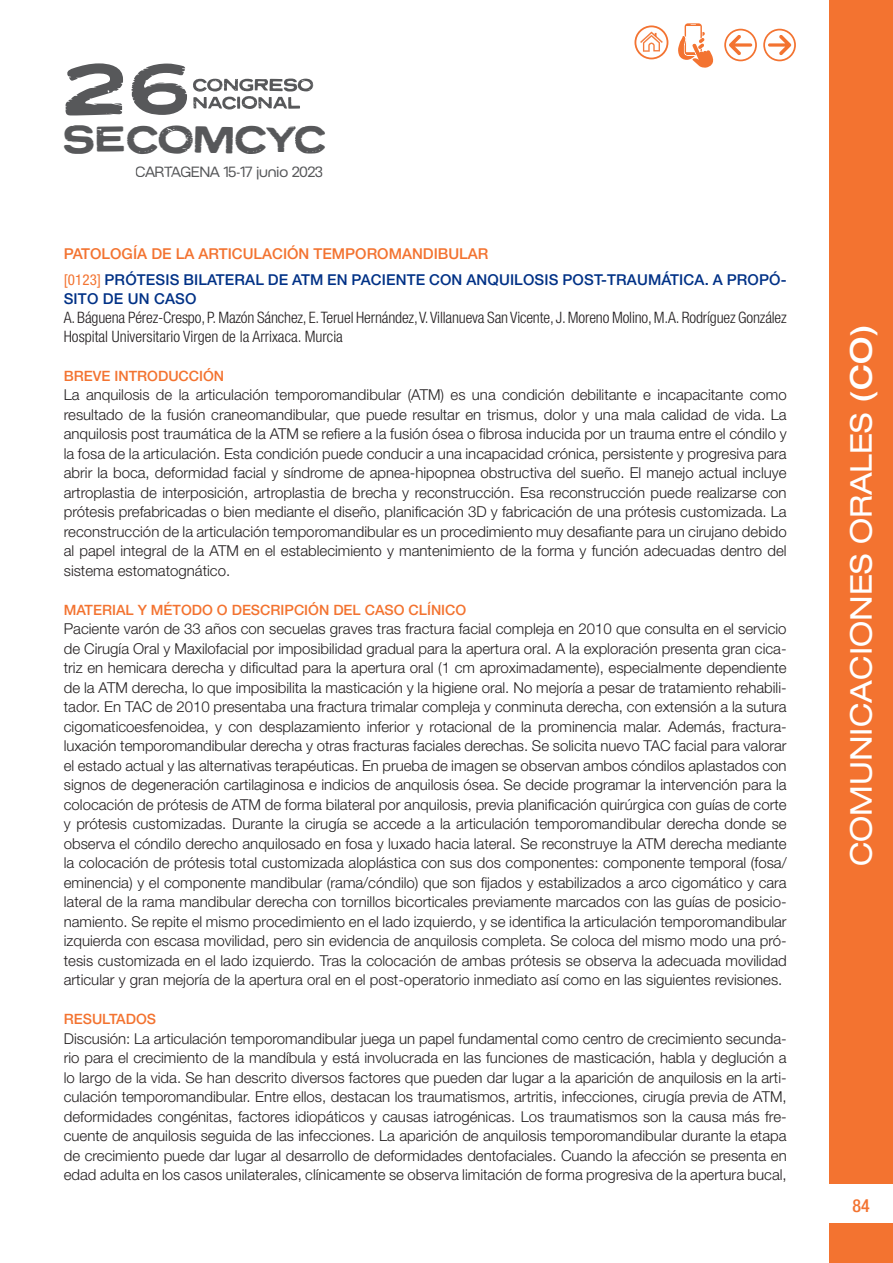
<style>
.page{position:relative;width:893px;height:1263px;background:#fff}
.page>*{position:absolute;margin:0;border:0;box-sizing:border-box;transform-origin:0 0}
.t1{font:73.2px "Neuzon";color:#57585a}
.t2{font:39.45px "Neuzon";color:#57585a}
.t3{font:expanded 30px "Helvetica Neue LT Std";color:#fff}
.t4{font:500 condensed 18px "Helvetica Neue LT Std";color:#f37330}
.PONENTE_CO{font:300 condensed 15.75px "Helvetica Neue LT Std";letter-spacing:-.01em;color:#231f20}
.TEXTO_GENERAL{font:300 15px/19.5px "Helvetica Neue LT Std";color:#231f20;text-align:justify}
.TITULO_PONENCIA{font:500 15px/19.5px "Helvetica Neue LT Std";letter-spacing:.01em;color:#003186}
.SESION{font:500 15px "Helvetica Neue LT Std";color:#f37330}
.t5{font:14.7px "BC Novatica CYR";color:#57585a}
.TEXTO_GENERAL-2{font:500 14.25px "Helvetica Neue LT Std";color:#f37330}
.s1{font-weight:400;font-stretch:condensed;color:#f37330}
.s2{font-weight:500}
</style>
<div class="page">
<div style="left:829px;top:0;width:64px;height:1183px;background:#f37330"></div>
<div style="left:829px;top:1223px;width:64px;height:40px;background:#f37330"></div>
<svg style="left:678px;top:23px;width:36px;height:45px"></svg>
<svg style="left:634px;top:25px;width:34px;height:34px"></svg>
<svg style="left:193px;top:79px;width:120px;height:30px"></svg>
<svg style="left:763px;top:29px;width:33px;height:32px"></svg>
<svg style="left:724px;top:29px;width:33px;height:32px"></svg>
<h1 class="t1" style="left:64px;top:63px;width:126px">26</h1>
<h2 class="t2" style="left:63px;top:124px;width:265px">SECOMCYC</h2>
<p class="t5" style="left:135px;top:163px;width:189px">CARTAGENA 15-17 junio 2023</p>
<p class="SESION" style="left:64px;top:244px;width:426px">PATOLOGÍA DE LA ARTICULACIÓN TEMPOROMANDIBULAR</p>
<p class="TITULO_PONENCIA" style="left:64px;top:269px;width:724px"><span class="s1">[0123]</span> PRÓTESIS BILATERAL DE ATM EN PACIENTE CON ANQUILOSIS POST-TRAUMÁTICA. A PROPÓ-<br>SITO DE UN CASO</p>
<p class="PONENTE_CO" style="left:64px;top:308px;width:724px">A. Báguena Pérez-Crespo, P. Mazón Sánchez, E. Teruel Hernández, V. Villanueva San Vicente, J. Moreno Molino, M.A. Rodríguez González</p>
<p class="PONENTE_CO" style="left:64px;top:327px;width:281px">Hospital Universitario Virgen de la Arrixaca. Murcia</p>
<p class="TEXTO_GENERAL-2" style="left:64px;top:367px;width:162px">BREVE INTRODUCCIÓN</p>
<p class="TEXTO_GENERAL" style="left:64px;top:385px;width:724px">La anquilosis de la articulación temporomandibular (ATM) es una condición debilitante e incapacitante como resultado de la fusión craneomandibular, que puede resultar en trismus, dolor y una mala calidad de vida. La anquilosis post traumática de la ATM se refiere a la fusión ósea o fibrosa inducida por un trauma entre el cóndilo y la fosa de la articulación. Esta condición puede conducir a una incapacidad crónica, persistente y progresiva para abrir la boca, deformidad facial y síndrome de apnea-hipopnea obstructiva del sueño. El manejo actual incluye artroplastia de interposición, artroplastia de brecha y reconstrucción. Esa reconstrucción puede realizarse con prótesis prefabricadas o bien mediante el diseño, planificación 3D y fabricación de una prótesis customizada. La reconstrucción de la articulación temporomandibular es un procedimiento muy desafiante para un cirujano debido al papel integral de la ATM en el establecimiento y mantenimiento de la forma y función adecuadas dentro del sistema estomatognático.</p>
<p class="TEXTO_GENERAL-2" style="left:64px;top:601px;width:404px">MATERIAL Y MÉTODO O DESCRIPCIÓN DEL CASO CLÍNICO</p>
<p class="TEXTO_GENERAL" style="left:64px;top:619px;width:724px">Paciente varón de 33 años con secuelas graves tras fractura facial compleja en 2010 que consulta en el servicio de Cirugía Oral y Maxilofacial por imposibilidad gradual para la apertura oral. A la exploración presenta gran cica&shy;triz en hemicara derecha y dificultad para la apertura oral (1 cm aproximadamente), especialmente dependiente de la ATM derecha, lo que imposibilita la masticación y la higiene oral. No mejoría a pesar de tratamiento rehabili&shy;tador. En TAC de 2010 presentaba una fractura trimalar compleja y conminuta derecha, con extensión a la sutura cigomaticoesfenoidea, y con desplazamiento inferior y rotacional de la prominencia malar. Además, fractura&shy;luxación temporomandibular derecha y otras fracturas faciales derechas. Se solicita nuevo TAC facial para valorar el estado actual y las alternativas terapéuticas. En prueba de imagen se observan ambos cóndilos aplastados con signos de degeneración cartilaginosa e indicios de anquilosis ósea. Se decide programar la intervención para la colocación de prótesis de ATM de forma bilateral por anquilosis, previa planificación quirúrgica con guías de corte y prótesis customizadas. Durante la cirugía se accede a la articulación temporomandibular derecha donde se observa el cóndilo derecho anquilosado en fosa y luxado hacia lateral. Se reconstruye la ATM derecha mediante la colocación de prótesis total customizada aloplástica con sus dos componentes: componente temporal (fosa/ eminencia) y el componente mandibular (rama/cóndilo) que son fijados y estabilizados a arco cigomático y cara lateral de la rama mandibular derecha con tornillos bicorticales previamente marcados con las guías de posicio&shy;namiento. Se repite el mismo procedimiento en el lado izquierdo, y se identifica la articulación temporomandibular izquierda con escasa movilidad, pero sin evidencia de anquilosis completa. Se coloca del mismo modo una pró&shy;tesis customizada en el lado izquierdo. Tras la colocación de ambas prótesis se observa la adecuada movilidad articular y gran mejoría de la apertura oral en el post-operatorio inmediato así como en las siguientes revisiones.</p>
<p class="TEXTO_GENERAL-2" style="left:64px;top:1010px;width:94px">RESULTADOS</p>
<p class="TEXTO_GENERAL" style="left:64px;top:1028px;width:724px">Discusión: La articulación temporomandibular juega un papel fundamental como centro de crecimiento secunda&shy;rio para el crecimiento de la mandíbula y está involucrada en las funciones de masticación, habla y deglución a lo largo de la vida. Se han descrito diversos factores que pueden dar lugar a la aparición de anquilosis en la arti&shy;culación temporomandibular. Entre ellos, destacan los traumatismos, artritis, infecciones, cirugía previa de ATM, deformidades congénitas, factores idiopáticos y causas iatrogénicas. Los traumatismos son la causa más fre&shy;cuente de anquilosis seguida de las infecciones. La aparición de anquilosis temporomandibular durante la etapa de crecimiento puede dar lugar al desarrollo de deformidades dentofaciales. Cuando la afección se presenta en edad adulta en los casos unilaterales, clínicamente se observa limitación de forma progresiva de la apertura bucal,</p>
<h3 class="t3" style="left:843px;top:866px;width:544px;rotate:-90deg">COMUNICACIONES ORALES <span class="s2">(CO)</span></h3>
<p class="t4" style="left:852px;top:1195px;width:19px">84</p>
</div>
